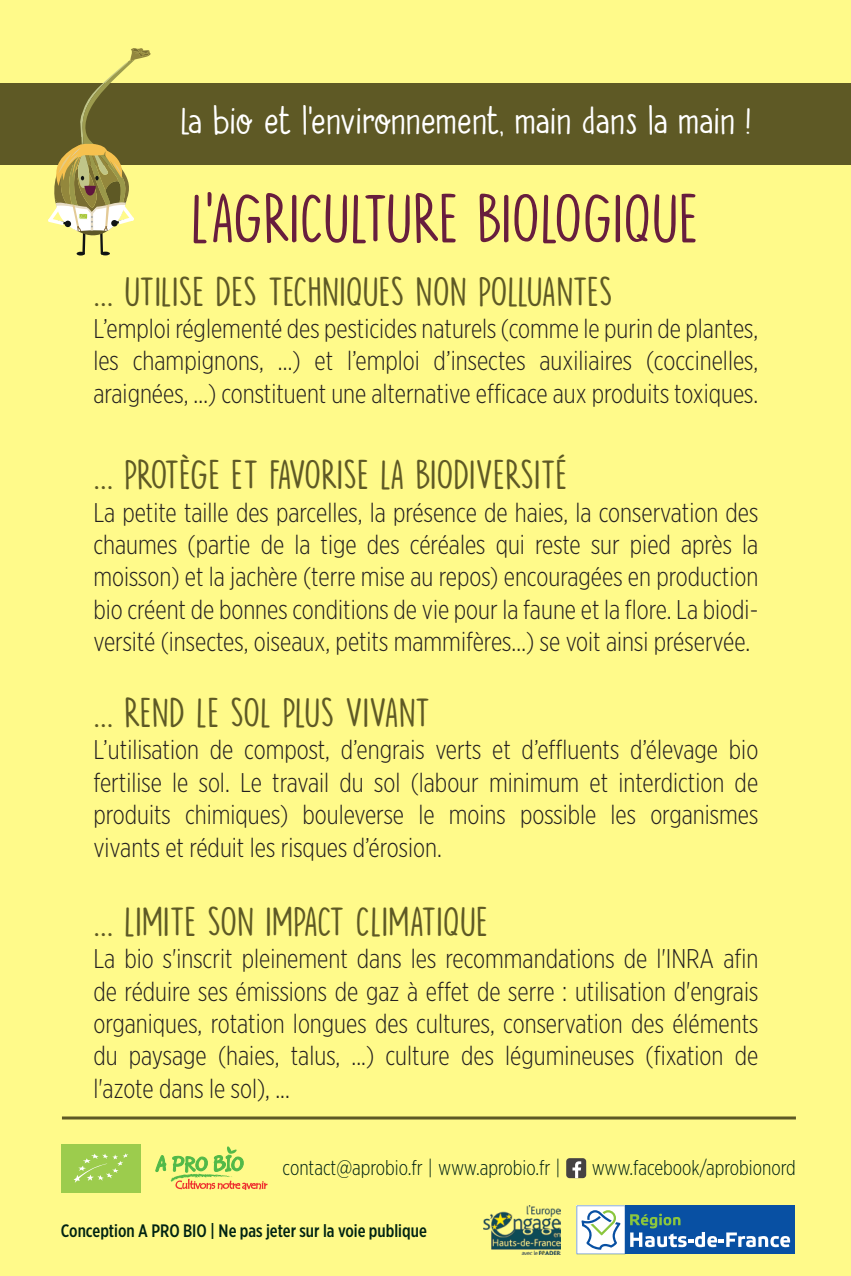
<style>
.page{position:relative;width:851px;height:1276px;background:#fff}
.page>*{position:absolute;margin:0;border:0;box-sizing:border-box;transform-origin:0 0}
.t1{font:60px "DK The Cats Whiskers";color:#681e3d}
.t2{font:36px "DK The Cats Whiskers";color:#5e5925}
.t3{font:33px "DK The Cats Whiskers";color:#fff}
.t4{font:300 27px/32.4px "Gotham X Narrow";color:#231f20;text-align:justify}
.t5{font:300 21px "Gotham X Narrow";color:#002313}
.t6{font:500 18px "Gotham X Narrow";color:#002313}
</style>
<div class="page">
<div style="left:0;top:0;width:850px;height:1276px;background:#fffa8a"></div>
<div style="left:0;top:83px;width:850px;height:82px;background:#5e5925"></div>
<hr style="left:62px;top:1116px;width:733px;height:3px;background:#5e5925">
<svg style="left:48px;top:48px;width:103px;height:207px"></svg>
<div style="left:566px;top:1158px;width:20px;height:20px;background:#454242;border-radius:3px"></div>
<svg style="left:572px;top:1161px;width:9px;height:17px"></svg>
<div style="left:61px;top:1144px;width:79px;height:48px;background:#9ccc4d"></div>
<svg style="left:73px;top:1153px;width:55px;height:29px"></svg>
<svg style="left:155px;top:1146px;width:112px;height:44px"></svg>
<div style="left:625px;top:1205px;width:170px;height:49px;background:#0850a3"></div>
<svg style="left:576px;top:1205px;width:214px;height:49px"></svg>
<img style="left:483px;top:1205px;width:77px;height:49px">
<p class="t3" style="left:180px;top:101px;width:572px">La bio et l'environnement, main dans la main !</p>
<p class="t1" style="left:191px;top:183px;width:509px">L’AGRICULTURE BIOLOGIQUE</p>
<p class="t2" style="left:93px;top:270px;width:521px">... UTILISE DES TECHNIQUES NON POLLUANTES</p>
<p class="t4" style="left:93px;top:312px;width:666px">L’emploi réglementé des pesticides naturels (comme le purin de plantes, les champignons, …) et l’emploi d’insectes auxiliaires (coccinelles, araignées, …) constituent une alternative efficace aux produits toxiques.</p>
<p class="t2" style="left:93px;top:453px;width:475px">... PROTÈGE ET FAVORISE LA BIODIVERSITÉ</p>
<p class="t4" style="left:93px;top:495px;width:666px">La petite taille des parcelles, la présence de haies, la conservation des chaumes (partie de la tige des céréales qui reste sur pied après la moisson) et la jachère (terre mise au repos) encouragées en production bio créent de bonnes conditions de vie pour la faune et la flore. La biodi&shy;versité (insectes, oiseaux, petits mammifères…) se voit ainsi préservée.</p>
<p class="t2" style="left:93px;top:691px;width:338px">... REND LE SOL PLUS VIVANT</p>
<p class="t4" style="left:93px;top:733px;width:666px">L’utilisation de compost, d’engrais verts et d’effluents d’élevage bio fertilise le sol. Le travail du sol (labour minimum et interdiction de produits chimiques) bouleverse le moins possible les organismes vivants et réduit les risques d’érosion.</p>
<p class="t2" style="left:93px;top:900px;width:396px">... LIMITE SON IMPACT CLIMATIQUE</p>
<p class="t4" style="left:93px;top:942px;width:666px">La bio s'inscrit pleinement dans les recommandations de l'INRA afin de réduire ses émissions de gaz à effet de serre : utilisation d'engrais organiques, rotation longues des cultures, conservation des éléments du paysage (haies, talus, ...) culture des légumineuses (fixation de l'azote dans le sol), ...</p>
<p class="t5" style="left:282px;top:1155px;width:279px">contact@aprobio.fr | www.aprobio.fr |</p>
<p class="t5" style="left:591px;top:1155px;width:205px">www.facebook/aprobionord</p>
<p class="t6" style="left:61px;top:1219px;width:367px">Conception A PRO BIO | Ne pas jeter sur la voie publique</p>
</div>
